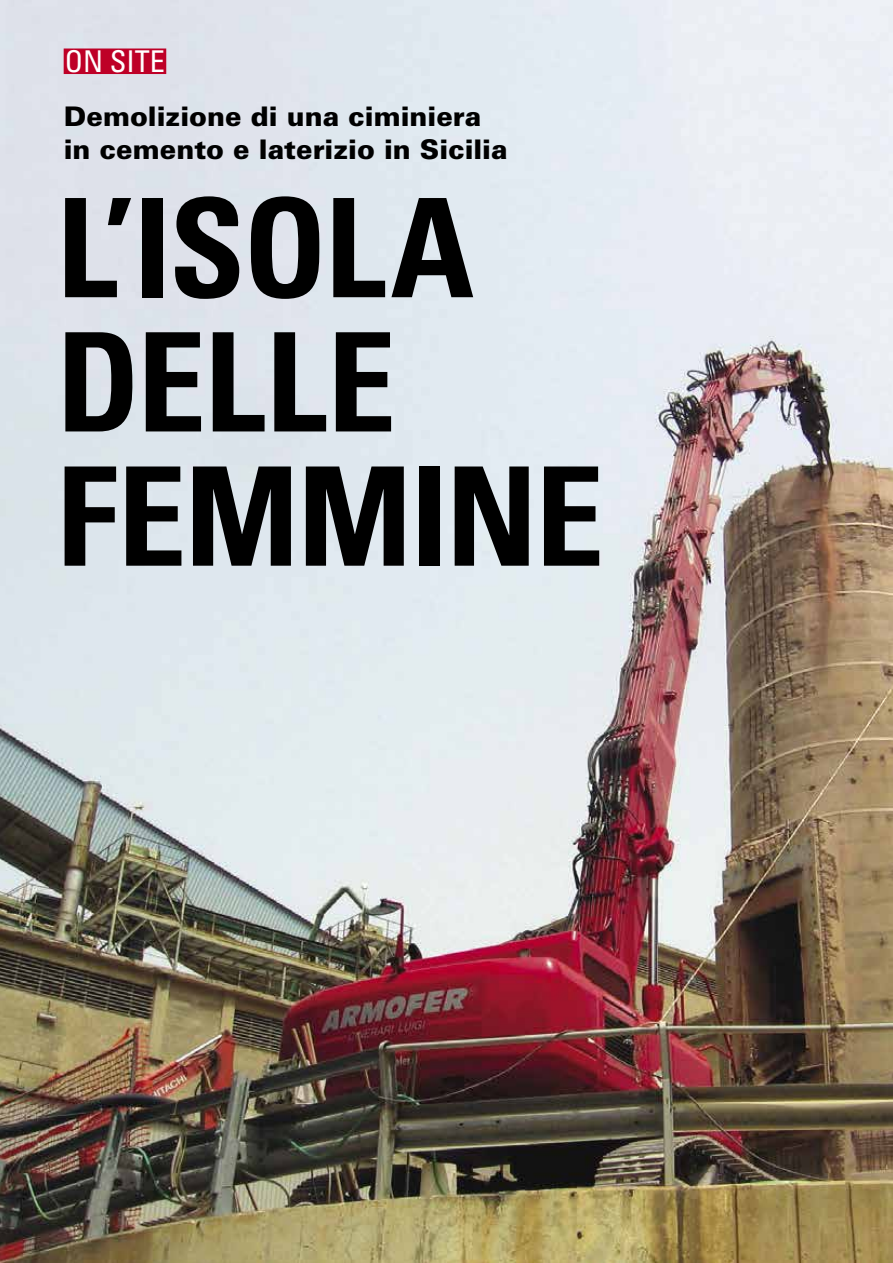
<style>
.page{position:relative;width:893px;height:1263px;background:#fff}
.page>*{position:absolute;margin:0;border:0;box-sizing:border-box;transform-origin:0 0}
.t1{font:700 condensed 137.4px/134.2px "Univers LT Std";letter-spacing:-.015em;color:#000}
.t2{font:condensed 30px "Univers LT Std";color:#fff}
.t3{font:900 27px/33px "Univers LT Std";letter-spacing:-.005em;color:#000}
</style>
<div class="page">
<img style="left:0;top:0;width:893px;height:1263px">
<div style="left:64px;top:49px;width:102px;height:25px;background:#be0027"></div>
<p class="t2" style="left:65px;top:43px;width:102px">ON SITE</p>
<p class="t3" style="left:64px;top:99px;width:445px">Demolizione di una ciminiera in cemento e laterizio in Sicilia</p>
<h1 class="t1" style="left:56px;top:181px;width:549px">L’ISOLA<br>DELLE<br>FEMMINE</h1>
</div>
